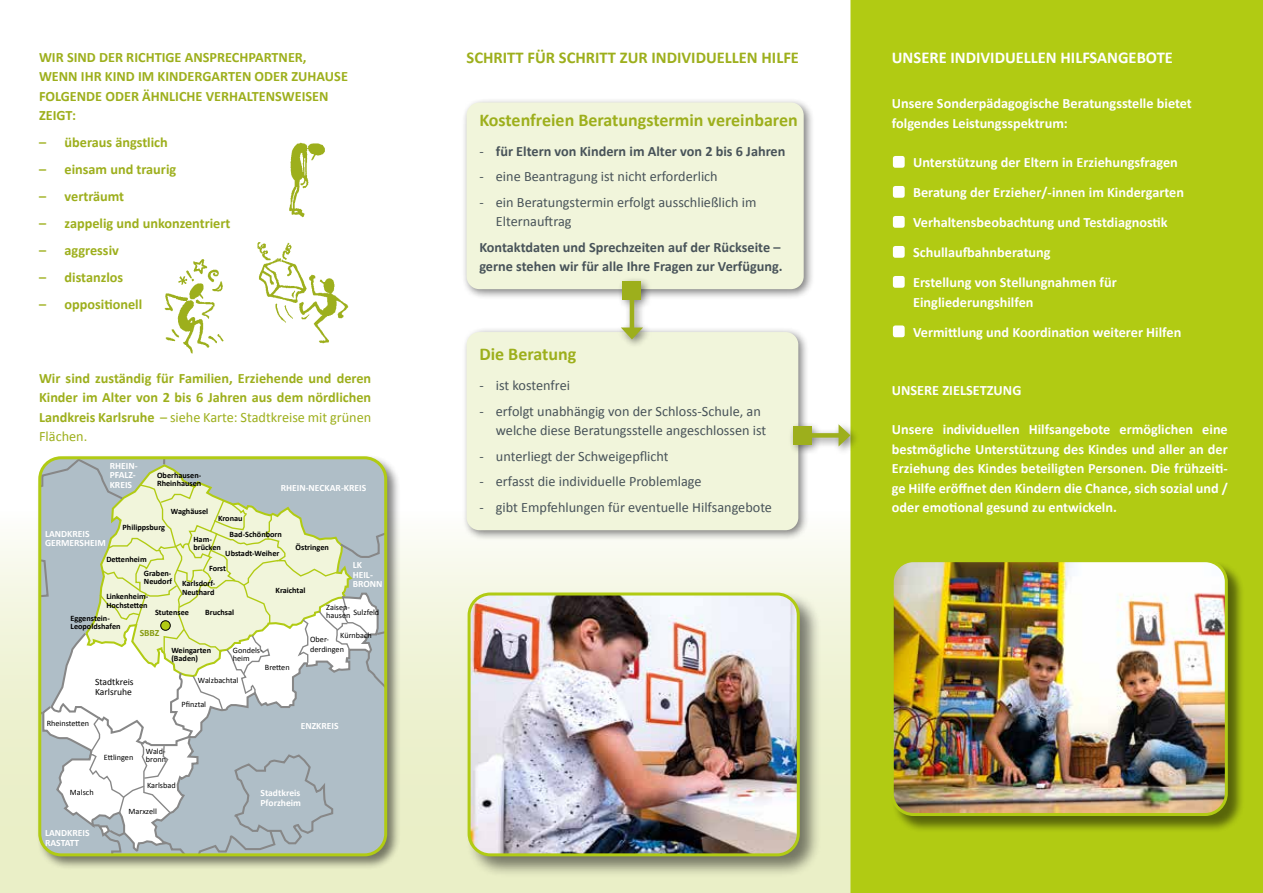
<style>
.page{position:relative;width:1263px;height:893px;background:#fff}
.page>*{position:absolute;margin:0;border:0;box-sizing:border-box;transform-origin:0 0}
.t1{font:700 18px "Calibri";color:#9daf1c}
.t2{font:700 16.5px "Calibri";color:#9daf1c}
.t3{font:700 16.5px "Calibri";color:#fff}
.t4{font:700 14.25px/19.5px "Calibri";color:#fff}
.t5{font:700 14.25px/19.5px "Calibri";color:#9daf1c}
.t6{font:14.25px/19.5px "Calibri";color:#485359}
.t7{font:700 14.25px/19.5px "Calibri";color:#485359}
.t8{font:700 9.6px/9.6px "Calibri";color:#fff}
.t9{font:9.6px/9.6px "Calibri";color:#000}
.t10{font:700 9.6px "Calibri";color:#869b11}
.t11{font:700 8.25px/8.2px "Calibri";color:#000}
.t12{font:8.25px/8.2px "Calibri";color:#000}
.s1{font-weight:400}
</style>
<div class="page">
<div style="left:0;top:511px;width:865px;height:382px;background:linear-gradient(to bottom,#f9faf1,#e6ecbd)"></div>
<img style="left:164px;top:259px;width:60px;height:95px">
<img style="left:257px;top:242px;width:92px;height:102px">
<img style="left:289px;top:142px;width:36px;height:76px">
<div style="left:850px;top:0;width:413px;height:893px;background:#b1cb13"></div>
<div style="left:461px;top:97px;width:354px;height:204px;background:#000;opacity:.5"></div>
<div style="left:467px;top:103px;width:337px;height:186px;background:#f1f5db;border-radius:13px"></div>
<div style="left:461px;top:327px;width:348px;height:214px;background:#000;opacity:.5"></div>
<div style="left:467px;top:332px;width:331px;height:198px;background:#f1f5db;border-radius:13px"></div>
<div style="left:788px;top:421px;width:73px;height:35px;background:#000;opacity:.5"></div>
<div style="left:802px;top:433px;width:41px;height:5px;background:#9daf1c"></div>
<div style="left:793px;top:426px;width:18px;height:18px;background:#9daf1c"></div>
<svg style="left:838px;top:424px;width:12px;height:22px"></svg>
<div style="left:617px;top:276px;width:36px;height:74px;background:#000;opacity:.5"></div>
<hr style="left:630px;top:290px;width:4px;height:42px;background:#9daf1c">
<div style="left:623px;top:281px;width:18px;height:18px;background:#9daf1c"></div>
<svg style="left:621px;top:328px;width:22px;height:11px"></svg>
<div style="left:891px;top:560px;width:354px;height:273px;background:#000;opacity:.5"></div>
<img style="left:892px;top:561px;width:334px;height:253px">
<div style="left:891px;top:559px;width:337px;height:257px;border:3px solid #b1cb13;border-radius:21px"></div>
<div style="left:36px;top:454px;width:366px;height:416px;background:#000;opacity:.5"></div>
<svg style="left:40px;top:458px;width:346px;height:397px"></svg>
<div style="left:161px;top:621px;width:9px;height:9px;background:#b1cb13;border-radius:50%"></div>
<div style="left:160px;top:620px;width:11px;height:11px;border:1px solid #000;border-radius:50%"></div>
<div style="left:38px;top:456px;width:349px;height:400px;border:3px solid #b1cb13;border-radius:21px"></div>
<div style="left:465px;top:590px;width:357px;height:288px;background:#000;opacity:.5"></div>
<img style="left:469px;top:594px;width:329px;height:261px">
<div style="left:468px;top:592px;width:332px;height:264px;border:3px solid #b1cb13;border-radius:21px"></div>
<p class="t5" style="left:39px;top:47px;width:310px">WIR SIND DER RICHTIGE ANSPRECHPARTNER, WENN IHR KIND IM KINDERGARTEN ODER ZUHAUSE FOLGENDE ODER ÄHNLICHE VERHALTENSWEISEN ZEIGT:</p>
<p class="t5" style="left:39px;top:132px;width:130px">– überaus ängstlich</p>
<p class="t5" style="left:39px;top:159px;width:139px">– einsam und traurig</p>
<p class="t5" style="left:39px;top:186px;width:87px">– verträumt</p>
<p class="t5" style="left:39px;top:213px;width:193px">– zappelig und unkonzentriert</p>
<p class="t5" style="left:39px;top:240px;width:81px">– aggressiv</p>
<p class="t5" style="left:39px;top:267px;width:86px">– distanzlos</p>
<p class="t5" style="left:39px;top:294px;width:105px">– oppositionell</p>
<p class="t5" style="left:39px;top:368px;width:334px;text-align:justify">Wir sind zuständig für Familien, Erziehende und deren Kinder im Alter von 2 bis 6 Jahren aus dem nördlichen Landkreis Karlsruhe <span class="s1">– siehe Karte: Stadtkreise mit grünen Flächen.</span></p>
<p class="t8" style="left:110px;top:460px;width:29px">RHEIN-<br>PFALZ-<br>KREIS</p>
<p class="t11" style="left:157px;top:471px;width:46px">Oberhausen-<br>Rheinhausen</p>
<p class="t11" style="left:171px;top:507px;width:39px">Waghäusel</p>
<p class="t11" style="left:218px;top:513px;width:26px">Kronau</p>
<p class="t8" style="left:281px;top:483px;width:87px">RHEIN-NECKAR-KREIS</p>
<p class="t11" style="left:123px;top:523px;width:44px">Philippsburg</p>
<p class="t11" style="left:106px;top:555px;width:42px">Dettenheim</p>
<p class="t11" style="left:106px;top:592px;width:43px">Linkenheim-<br>Hochstetten</p>
<p class="t11" style="left:71px;top:614px;width:52px">Eggenstein-<br>Leopoldshafen</p>
<p class="t8" style="left:45px;top:528px;width:62px">LANDKREIS<br>GERMERSHEIM</p>
<p class="t11" style="left:230px;top:530px;width:54px">Bad-Schönborn</p>
<p class="t11" style="left:193px;top:534px;width:29px">Ham&shy;brücken</p>
<p class="t11" style="left:182px;top:579px;width:35px">Karlsdorf-<br>Neuthard</p>
<p class="t11" style="left:296px;top:543px;width:35px">Östringen</p>
<p class="t11" style="left:225px;top:548px;width:56px">Ubstadt-Weiher</p>
<p class="t8" style="left:353px;top:560px;width:31px">LK<br>HEIL-<br>BRONN</p>
<p class="t11" style="left:209px;top:564px;width:18px">Forst</p>
<p class="t11" style="left:144px;top:568px;width:30px">Graben-<br>Neudorf</p>
<p class="t11" style="left:276px;top:586px;width:31px">Kraichtal</p>
<p class="t12" style="left:326px;top:603px;width:26px">Zaisen&shy;hausen</p>
<p class="t12" style="left:340px;top:631px;width:33px">Kürnbach</p>
<p class="t12" style="left:310px;top:634px;width:35px;line-height:9.9px">Ober&shy;derdingen</p>
<p class="t11" style="left:155px;top:607px;width:35px">Stutensee</p>
<p class="t10" style="left:140px;top:627px;width:21px">SBBZ</p>
<p class="t11" style="left:205px;top:608px;width:31px">Bruchsal</p>
<p class="t12" style="left:353px;top:608px;width:27px">Sulzfeld</p>
<p class="t12" style="left:233px;top:645px;width:31px">Gondels&shy;heim</p>
<p class="t11" style="left:171px;top:645px;width:41px">Weingarten (Baden)</p>
<p class="t12" style="left:198px;top:676px;width:42px">Walzbachtal</p>
<p class="t12" style="left:265px;top:662px;width:26px">Bretten</p>
<p class="t9" style="left:95px;top:677px;width:40px">Stadtkreis<br>Karlsruhe</p>
<p class="t12" style="left:47px;top:719px;width:44px">Rheinstetten</p>
<p class="t12" style="left:70px;top:788px;width:25px">Malsch</p>
<p class="t8" style="left:45px;top:828px;width:46px">LANDKREIS<br>RASTATT</p>
<p class="t12" style="left:182px;top:699px;width:26px">Pfinztal</p>
<p class="t12" style="left:104px;top:752px;width:31px">Ettlingen</p>
<p class="t12" style="left:146px;top:747px;width:22px">Wald&shy;bronn</p>
<p class="t12" style="left:147px;top:781px;width:30px">Karlsbad</p>
<p class="t12" style="left:129px;top:807px;width:30px">Marxzell</p>
<p class="t8" style="left:301px;top:720px;width:39px">ENZKREIS</p>
<p class="t8" style="left:260px;top:788px;width:42px">Stadtkreis<br>Pforzheim</p>
<p class="t2" style="left:467px;top:48px;width:334px">SCHRITT FÜR SCHRITT ZUR INDIVIDUELLEN HILFE</p>
<p class="t1" style="left:479px;top:108px;width:320px">Kostenfreien Beratungstermin vereinbaren</p>
<p class="t7" style="left:479px;top:140px;width:307px"><span class="s1">-</span> für Eltern von Kindern im Alter von 2 bis 6 Jahren</p>
<p class="t6" style="left:479px;top:166px;width:240px">- eine Beantragung ist nicht erforderlich</p>
<p class="t6" style="left:496px;top:191px;width:262px;text-indent:-17px">- ein Beratungstermin erfolgt ausschließlich im<br>Elternauftrag</p>
<p class="t7" style="left:479px;top:236px;width:305px">Kontaktdaten und Sprechzeiten auf der Rückseite – gerne stehen wir für alle Ihre Fragen zur Verfügung.</p>
<p class="t1" style="left:479px;top:343px;width:98px">Die Beratung</p>
<p class="t6" style="left:479px;top:375px;width:92px">- ist kostenfrei</p>
<p class="t6" style="left:496px;top:400px;width:272px;text-indent:-17px">- erfolgt unabhängig von der Schloss-Schule, an welche diese Beratungsstelle angeschlossen ist</p>
<p class="t6" style="left:479px;top:445px;width:191px">- unterliegt der Schweigepflicht</p>
<p class="t6" style="left:479px;top:471px;width:224px">- erfasst die individuelle Problemlage</p>
<p class="t6" style="left:479px;top:496px;width:294px">- gibt Empfehlungen für eventuelle Hilfsangebote</p>
<p class="t3" style="left:892px;top:48px;width:283px">UNSERE INDIVIDUELLEN HILFSANGEBOTE</p>
<p class="t4" style="left:892px;top:93px;width:301px">Unsere Sonderpädagogische Beratungsstelle bietet folgendes Leistungsspektrum:</p>
<p class="t4" style="left:895px;top:152px;width:285px">■ Unterstützung der Eltern in Erziehungsfragen</p>
<p class="t4" style="left:895px;top:182px;width:291px">■ Beratung der Erzieher/-innen im Kindergarten</p>
<p class="t4" style="left:895px;top:212px;width:274px">■ Verhaltensbeobachtung und Testdiagnostik</p>
<p class="t4" style="left:895px;top:242px;width:157px">■ Schullaufbahnberatung</p>
<p class="t4" style="left:913px;top:272px;width:205px;text-indent:-18px">■ Erstellung von Stellungnahmen für<br>Eingliederungshilfen</p>
<p class="t4" style="left:895px;top:321px;width:288px">■ Vermittlung und Koordination weiterer Hilfen</p>
<p class="t4" style="left:892px;top:380px;width:131px">UNSERE ZIELSETZUNG</p>
<p class="t4" style="left:892px;top:419px;width:337px;text-align:justify">Unsere individuellen Hilfsangebote ermöglichen eine bestmögliche Unterstützung des Kindes und aller an der Erziehung des Kindes beteiligten Personen. Die frühzeiti&shy;ge Hilfe eröffnet den Kindern die Chance, sich sozial und / oder emotional gesund zu entwickeln.</p>
</div>
